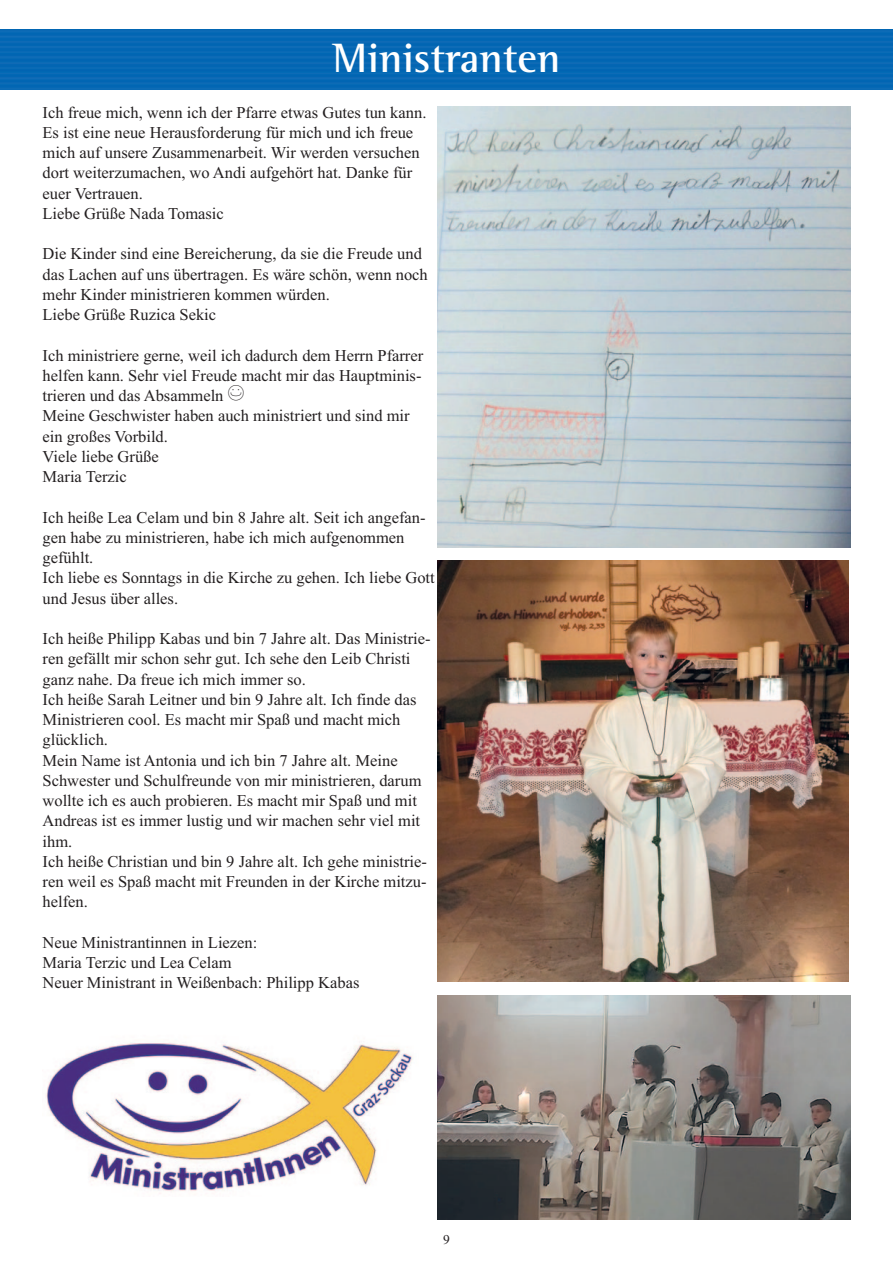
<style>
.page{position:relative;width:893px;height:1263px;background:#fff}
.page>*{position:absolute;margin:0;border:0;box-sizing:border-box;transform-origin:0 0}
.t1{font:700 42px "Rotis Semi Serif";color:#fff}
.t2{font:16.5px/20.2px "Times New Roman";color:#231f20}
.t3{font:13.5px "Times New Roman";color:#231f20}
.s1{font-family:"Smiley"}
</style>
<div class="page">
<img style="left:0;top:30px;width:893px;height:59px">
<img style="left:438px;top:106px;width:412px;height:441px">
<img style="left:438px;top:561px;width:411px;height:421px">
<img style="left:438px;top:995px;width:412px;height:224px">
<img style="left:46px;top:1042px;width:367px;height:152px">
<p class="t1" style="left:333px;top:42px;width:229px">Ministranten</p>
<p class="t2" style="left:43px;top:104px;width:385px">Ich freue mich, wenn ich der Pfarre etwas Gutes tun kann.<br>Es ist eine neue Herausforderung für mich und ich freue mich auf unsere Zusammenarbeit. Wir werden versuchen dort weiterzumachen, wo Andi aufgehört hat. Danke für euer Vertrauen.</p>
<p class="t2" style="left:43px;top:205px;width:183px">Liebe Grüße Nada Tomasic</p>
<p class="t2" style="left:43px;top:245px;width:387px">Die Kinder sind eine Bereicherung, da sie die Freude und das Lachen auf uns übertragen. Es wäre schön, wenn noch mehr Kinder ministrieren kommen würden.</p>
<p class="t2" style="left:43px;top:306px;width:175px">Liebe Grüße Ruzica Sekic</p>
<p class="t2" style="left:43px;top:347px;width:382px;text-align:justify">Ich ministriere gerne, weil ich dadurch dem Herrn Pfarrer helfen kann. Sehr viel Freude macht mir das Hauptminis&shy;trieren und das Absammeln <span class="s1">B</span></p>
<p class="t2" style="left:43px;top:407px;width:369px">Meine Geschwister haben auch ministriert und sind mir ein großes Vorbild.</p>
<p class="t2" style="left:43px;top:448px;width:118px">Viele liebe Grüße</p>
<p class="t2" style="left:43px;top:468px;width:86px">Maria Terzic</p>
<p class="t2" style="left:43px;top:509px;width:385px">Ich heiße Lea Celam und bin 8 Jahre alt. Seit ich angefan&shy;gen habe zu ministrieren, habe ich mich aufgenommen gefühlt.</p>
<p class="t2" style="left:43px;top:569px;width:394px">Ich liebe es Sonntags in die Kirche zu gehen. Ich liebe Gott und Jesus über alles.</p>
<p class="t2" style="left:43px;top:630px;width:390px">Ich heiße Philipp Kabas und bin 7 Jahre alt. Das Ministrie&shy;ren gefällt mir schon sehr gut. Ich sehe den Leib Christi ganz nahe. Da freue ich mich immer so.</p>
<p class="t2" style="left:43px;top:691px;width:375px">Ich heiße Sarah Leitner und bin 9 Jahre alt. Ich finde das<br>Ministrieren cool. Es macht mir Spaß und macht mich glücklich.</p>
<p class="t2" style="left:43px;top:752px;width:380px">Mein Name ist Antonia und ich bin 7 Jahre alt. Meine Schwester und Schulfreunde von mir ministrieren, darum wollte ich es auch probieren. Es macht mir Spaß und mit Andreas ist es immer lustig und wir machen sehr viel mit ihm.</p>
<p class="t2" style="left:43px;top:853px;width:386px;text-align:justify">Ich heiße Christian und bin 9 Jahre alt. Ich gehe ministrie&shy;ren weil es Spaß macht mit Freunden in der Kirche mitzu&shy;helfen.</p>
<p class="t2" style="left:43px;top:934px;width:216px">Neue Ministrantinnen in Liezen:</p>
<p class="t2" style="left:43px;top:954px;width:191px">Maria Terzic und Lea Celam</p>
<p class="t2" style="left:43px;top:974px;width:318px">Neuer Ministrant in Weißenbach: Philipp Kabas</p>
<p class="t3" style="left:443px;top:1235px;width:8px">9</p>
</div>
